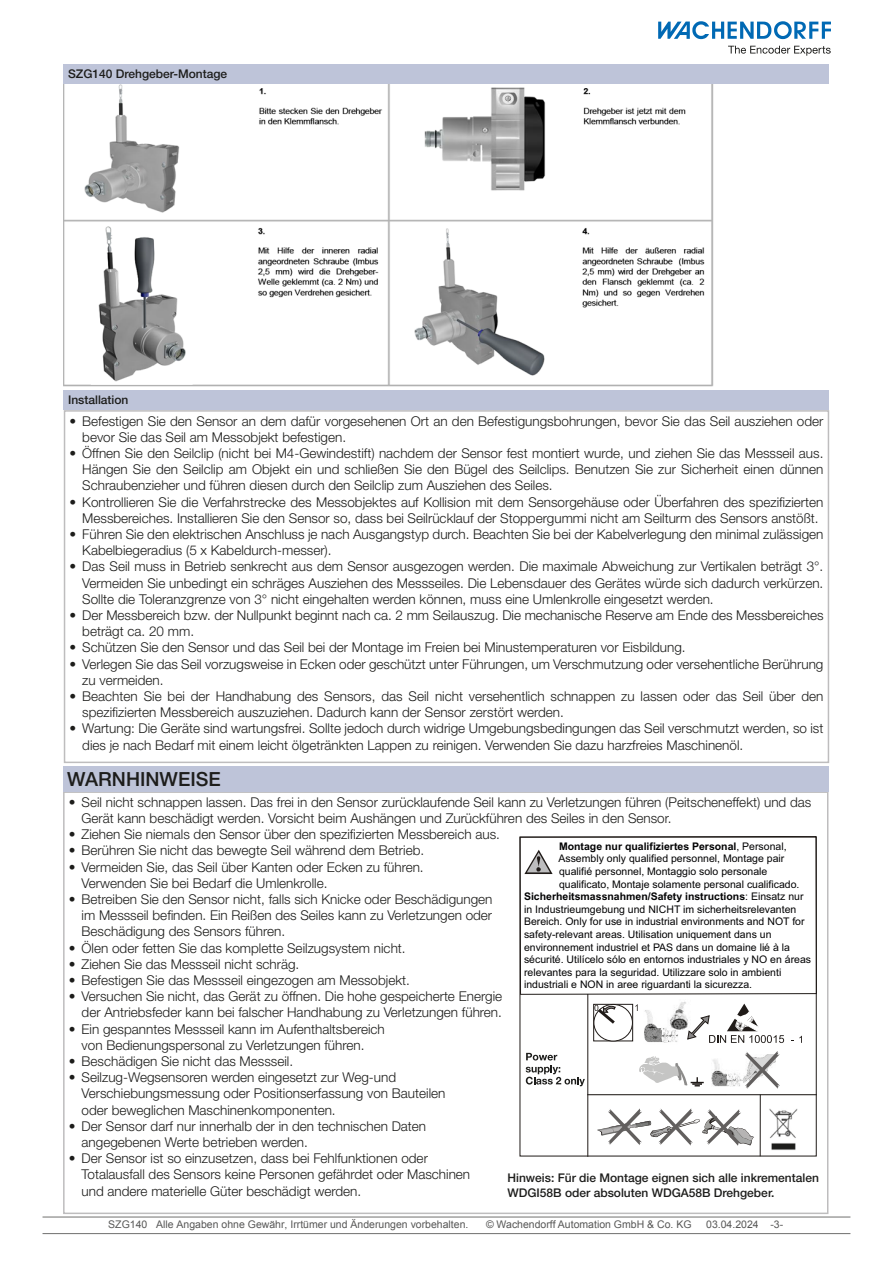
<style>
.page{position:relative;width:893px;height:1263px;background:#fff}
.page>*{position:absolute;margin:0;border:0;box-sizing:border-box;transform-origin:0 0}
.t1{font:500 19.5px "Helvetica Neue LT Pro";color:#1d1d1b}
.t2{font:300 13.5px/16.2px "Helvetica Neue LT Pro";color:#1d1d1b}
.t3{font:500 12px/14.4px "Helvetica Neue LT Pro";color:#1d1d1b}
.t4{font:10.5px "Arial";color:#020203}
.t5{font:10.5px "Arial";color:#575756}
.t6{font:700 10.5px "Arial";color:#020203}
.s1{font-weight:400}
</style>
<div class="page">
<hr style="left:43px;top:1217px;width:807px;height:1px;background:#70706f">
<hr style="left:43px;top:1233px;width:807px;height:1px;background:#70706f">
<svg style="left:658px;top:21px;width:173px;height:18px"></svg>
<svg style="left:728px;top:46px;width:103px;height:10px"></svg>
<div style="left:64px;top:390px;width:765px;height:20px;background:#bec4d9"></div>
<div style="left:64px;top:410px;width:765px;height:353px;border:2px solid #bebdbe"></div>
<img style="left:64px;top:84px;width:649px;height:303px">
<div style="left:64px;top:64px;width:765px;height:20px;background:#bec4d9"></div>
<div style="left:63px;top:791px;width:765px;height:423px;border:2px solid #bebdbe"></div>
<div style="left:63px;top:766px;width:765px;height:25px;background:#bec4d9"></div>
<img style="left:769px;top:1108px;width:29px;height:42px">
<img style="left:644px;top:1010px;width:34px;height:33px">
<svg style="left:639px;top:1056px;width:65px;height:30px"></svg>
<svg style="left:791px;top:1036px;width:11px;height:7px"></svg>
<svg style="left:595px;top:1006px;width:36px;height:33px"></svg>
<div style="left:593px;top:1004px;width:40px;height:37px;border:1px solid #201b18"></div>
<div style="left:593px;top:1004px;width:40px;height:37px;background:#fff;border:1px solid #201b18;border-radius:50%"></div>
<svg style="left:635px;top:1004px;width:3px;height:7px"></svg>
<svg style="left:594px;top:1005px;width:24px;height:22px"></svg>
<svg style="left:687px;top:1003px;width:97px;height:40px"></svg>
<img style="left:668px;top:1002px;width:24px;height:28px">
<img style="left:742px;top:1076px;width:3px;height:7px">
<img style="left:712px;top:1059px;width:30px;height:28px">
<svg style="left:745px;top:1051px;width:35px;height:38px"></svg>
<hr style="left:587px;top:1094px;width:230px;height:1px;background:#201b18">
<svg style="left:519px;top:836px;width:298px;height:159px"></svg>
<svg style="left:597px;top:1108px;width:157px;height:38px"></svg>
<hr style="left:760px;top:1094px;width:1px;height:62px;background:#201b18">
<hr style="left:587px;top:994px;width:1px;height:163px;background:#201b18">
<svg style="left:526px;top:1053px;width:59px;height:33px"></svg>
<p class="t3" style="left:68px;top:66px;width:161px">SZG140 Drehgeber-Montage</p>
<p class="t3" style="left:68px;top:393px;width:62px">Installation</p>
<p class="t2" style="left:82px;top:412px;width:743px;text-indent:-13px">• Befestigen Sie den Sensor an dem dafür vorgesehenen Ort an den Befestigungsbohrungen, bevor Sie das Seil ausziehen oder bevor Sie das Seil am Messobjekt befestigen.</p>
<p class="t2" style="left:82px;top:445px;width:743px;text-align:justify;text-indent:-13px">• Öffnen Sie den Seilclip (nicht bei M4-Gewindestift) nachdem der Sensor fest montiert wurde, und ziehen Sie das Messseil aus.<br>Hängen Sie den Seilclip am Objekt ein und schließen Sie den Bügel des Seilclips. Benutzen Sie zur Sicherheit einen dünnen Schraubenzieher und führen diesen durch den Seilclip zum Ausziehen des Seiles.</p>
<p class="t2" style="left:70px;top:493px;width:755px;text-align:center">• Kontrollieren Sie die Verfahrstrecke des Messobjektes auf Kollision mit dem Sensorgehäuse oder Überfahren des spezifizierten<br>Messbereiches. Installieren Sie den Sensor so, dass bei Seilrücklauf der Stoppergummi nicht am Seilturm des Sensors anstößt.</p>
<p class="t2" style="left:82px;top:526px;width:743px;text-indent:-13px">• Führen Sie den elektrischen Anschluss je nach Ausgangstyp durch. Beachten Sie bei der Kabelverlegung den minimal zulässigen<br>Kabelbiegeradius (5 x Kabeldurch-messer).</p>
<p class="t2" style="left:82px;top:558px;width:743px;text-align:justify;text-indent:-13px">• Das Seil muss in Betrieb senkrecht aus dem Sensor ausgezogen werden. Die maximale Abweichung zur Vertikalen beträgt 3°.<br>Vermeiden Sie unbedingt ein schräges Ausziehen des Messseiles. Die Lebensdauer des Gerätes würde sich dadurch verkürzen.<br>Sollte die Toleranzgrenze von 3° nicht eingehalten werden können, muss eine Umlenkrolle eingesetzt werden.</p>
<p class="t2" style="left:82px;top:607px;width:743px;text-indent:-13px">• Der Messbereich bzw. der Nullpunkt beginnt nach ca. 2 mm Seilauszug. Die mechanische Reserve am Ende des Messbereiches beträgt ca. 20 mm.</p>
<p class="t2" style="left:70px;top:639px;width:618px">• Schützen Sie den Sensor und das Seil bei der Montage im Freien bei Minustemperaturen vor Eisbildung.</p>
<p class="t2" style="left:82px;top:655px;width:743px;text-indent:-13px">• Verlegen Sie das Seil vorzugsweise in Ecken oder geschützt unter Führungen, um Verschmutzung oder versehentliche Berührung zu vermeiden.</p>
<p class="t2" style="left:82px;top:688px;width:743px;text-indent:-13px">• Beachten Sie bei der Handhabung des Sensors, das Seil nicht versehentlich schnappen zu lassen oder das Seil über den spezifizierten Messbereich auszuziehen. Dadurch kann der Sensor zerstört werden.</p>
<p class="t2" style="left:82px;top:720px;width:743px;text-indent:-13px">• Wartung: Die Geräte sind wartungsfrei. Sollte jedoch durch widrige Umgebungsbedingungen das Seil verschmutzt werden, so ist dies je nach Bedarf mit einem leicht ölgetränkten Lappen zu reinigen. Verwenden Sie dazu harzfreies Maschinenöl.</p>
<h1 class="t1" style="left:67px;top:767px;width:155px">WARNHINWEISE</h1>
<p class="t2" style="left:82px;top:794px;width:731px;text-indent:-13px">• Seil nicht schnappen lassen. Das frei in den Sensor zurücklaufende Seil kann zu Verletzungen führen (Peitscheneffekt) und das<br>Gerät kann beschädigt werden. Vorsicht beim Aushängen und Zurückführen des Seiles in den Sensor.</p>
<p class="t2" style="left:69px;top:826px;width:433px">• Ziehen Sie niemals den Sensor über den spezifizierten Messbereich aus.</p>
<p class="t2" style="left:69px;top:842px;width:357px">• Berühren Sie nicht das bewegte Seil während dem Betrieb.</p>
<p class="t2" style="left:82px;top:858px;width:344px;text-indent:-13px">• Vermeiden Sie, das Seil über Kanten oder Ecken zu führen.<br>Verwenden Sie bei Bedarf die Umlenkrolle.</p>
<p class="t2" style="left:82px;top:891px;width:412px;text-align:justify;text-indent:-13px">• Betreiben Sie den Sensor nicht, falls sich Knicke oder Beschädigungen im Messseil befinden. Ein Reißen des Seiles kann zu Verletzungen oder Beschädigung des Sensors führen.</p>
<p class="t2" style="left:69px;top:939px;width:338px">• Ölen oder fetten Sie das komplette Seilzugsystem nicht.</p>
<p class="t2" style="left:69px;top:956px;width:232px">• Ziehen Sie das Messseil nicht schräg.</p>
<p class="t2" style="left:69px;top:972px;width:343px">• Befestigen Sie das Messseil eingezogen am Messobjekt.</p>
<p class="t2" style="left:69px;top:988px;width:435px;text-align:right">• Versuchen Sie nicht, das Gerät zu öffnen. Die hohe gespeicherte Energie der Antriebsfeder kann bei falscher Handhabung zu Verletzungen führen.</p>
<p class="t2" style="left:69px;top:1020px;width:318px;text-align:center">• Ein gespanntes Messseil kann im Aufenthaltsbereich von Bedienungspersonal zu Verletzungen führen.</p>
<p class="t2" style="left:69px;top:1053px;width:226px">• Beschädigen Sie nicht das Messseil.</p>
<p class="t2" style="left:82px;top:1069px;width:365px;text-indent:-13px">• Seilzug-Wegsensoren werden eingesetzt zur Weg-und<br>Verschiebungsmessung oder Positionserfassung von Bauteilen oder beweglichen Maschinenkomponenten.</p>
<p class="t2" style="left:82px;top:1118px;width:346px;text-indent:-13px">• Der Sensor darf nur innerhalb der in den technischen Daten angegebenen Werte betrieben werden.</p>
<p class="t2" style="left:82px;top:1150px;width:390px;text-indent:-13px">• Der Sensor ist so einzusetzen, dass bei Fehlfunktionen oder<br>Totalausfall des Sensors keine Personen gefährdet oder Maschinen und andere materielle Güter beschädigt werden.</p>
<p class="t6" style="left:559px;top:839px;width:229px">Montage nur qualifiziertes Personal<span class="s1">, Personal,</span></p>
<p class="t4" style="left:558px;top:855px;width:227px">Assembly only qualified personnel, Montage pair</p>
<p class="t4" style="left:559px;top:867px;width:210px">qualifié personnel, Montaggio solo personale</p>
<p class="t4" style="left:559px;top:880px;width:242px">qualificato, Montaje solamente personal cualificado.</p>
<p class="t6" style="left:524px;top:889px;width:281px">Sicherheitsmassnahmen/Safety instructions<span class="s1">: Einsatz nur</span></p>
<p class="t4" style="left:524px;top:905px;width:274px">in Industrieumgebung und NICHT im sicherheitsrelevanten</p>
<p class="t4" style="left:524px;top:918px;width:282px">Bereich. Only for use in industrial environments and NOT for</p>
<p class="t4" style="left:524px;top:930px;width:249px">safety-relevant areas. Utilisation uniquement dans un</p>
<p class="t4" style="left:524px;top:943px;width:267px">environnement industriel et PAS dans un domaine lié à la</p>
<p class="t4" style="left:524px;top:955px;width:289px">sécurité. Utilícelo sólo en entornos industriales y NO en áreas</p>
<p class="t4" style="left:524px;top:968px;width:259px">relevantes para la seguridad. Utilizzare solo in ambienti</p>
<p class="t4" style="left:524px;top:981px;width:230px">industriali e NON in aree riguardanti la sicurezza.</p>
<p class="t3" style="left:507px;top:1171px;width:313px">Hinweis: Für die Montage eignen sich alle inkrementalen<br>WDGI58B oder absoluten WDGA58B Drehgeber.</p>
<p class="t5" style="left:108px;top:1217px;width:362px">SZG140 Alle Angaben ohne Gewähr, Irrtümer und Änderungen vorbehalten.</p>
<p class="t5" style="left:486px;top:1217px;width:207px">© Wachendorff Automation GmbH &amp; Co. KG</p>
<p class="t5" style="left:706px;top:1217px;width:79px">03.04.2024 -3-</p>
</div>
